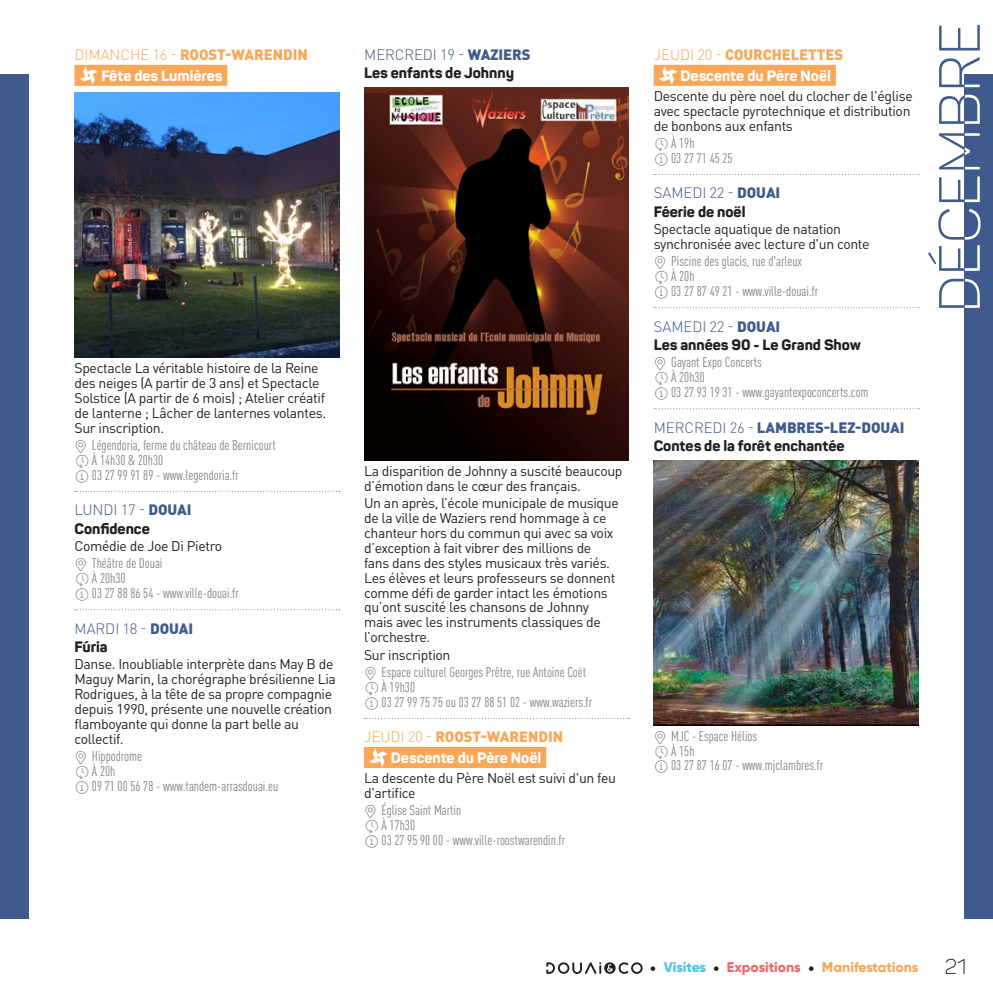
<style>
.page{position:relative;width:993px;height:993px;background:#fff}
.page>*{position:absolute;margin:0;border:0;box-sizing:border-box;transform-origin:0 0}
.t1{font:300 21px "Panton";color:#231f20}
.TITRE_OCT{font:800 14.88px "Panton";color:#231f20}
.DATE_DEC{font:300 14.88px "DIN Pro";letter-spacing:-.005em;color:#3f5b8c}
.DATE_DEC-2{font:900 14.88px "DIN Pro";letter-spacing:-.005em;color:#f9a758}
.TITRE_OCT-2{font:800 14.88px "Panton";color:#fff}
.DATE_DEC-3{font:900 14.88px "DIN Pro";letter-spacing:-.005em;color:#3f5b8c}
.TXT_COURANT{font:14px/14.9px "DIN Pro";letter-spacing:-.025em;color:#231f20}
.LIEU_ACTU_NOV{font:condensed 14px "DIN Pro";color:#808285}
.t2{font:800 14px "Gilroy";color:#f9a758}
.s1{font-weight:300}
.s2{font-weight:900}
.s3{font-family:"Panton Icons A";font-weight:700;font-stretch:normal}
.s4{font-family:"Panton Icons D";font-weight:700;font-stretch:normal}
.s5{font-size:15.22px;color:#231f20}
.s6{color:#4ec6dc}
.s7{color:#f16669}
</style>
<div class="page">
<div style="left:74px;top:65px;width:153px;height:21px;background:#f9a758"></div>
<svg style="left:75px;top:491px;width:265px;height:1px"></svg>
<svg style="left:75px;top:609px;width:265px;height:1px"></svg>
<svg style="left:79px;top:66px;width:19px;height:19px"></svg>
<img style="left:74px;top:93px;width:265px;height:264px">
<svg style="left:364px;top:717px;width:265px;height:1px"></svg>
<div style="left:364px;top:746px;width:182px;height:21px;background:#f9a758"></div>
<img style="left:364px;top:88px;width:264px;height:372px">
<svg style="left:369px;top:748px;width:19px;height:18px"></svg>
<div style="left:653px;top:65px;width:182px;height:21px;background:#f9a758"></div>
<svg style="left:654px;top:174px;width:264px;height:1px"></svg>
<svg style="left:654px;top:307px;width:264px;height:1px"></svg>
<svg style="left:654px;top:408px;width:264px;height:1px"></svg>
<svg style="left:659px;top:66px;width:18px;height:19px"></svg>
<img style="left:653px;top:460px;width:265px;height:265px">
<div style="left:964px;top:74px;width:28px;height:844px;background:#3f5b8c"></div>
<svg style="left:928px;top:25px;width:52px;height:283px"></svg>
<div style="left:0;top:74px;width:28px;height:844px;background:#3f5b8c"></div>
<svg style="left:546px;top:962px;width:96px;height:11px"></svg>
<p class="DATE_DEC-2" style="left:75px;top:42px;width:234px"><span class="s1">DIMANCHE 16 -</span> ROOST-WARENDIN</p>
<p class="TITRE_OCT-2" style="left:101px;top:66px;width:122px">Fête des Lumières</p>
<p class="DATE_DEC" style="left:364px;top:43px;width:168px">MERCREDI 19 - <span class="s2">WAZIERS</span></p>
<p class="TITRE_OCT" style="left:364px;top:64px;width:151px">Les enfants de Johnny</p>
<p class="TXT_COURANT" style="left:74px;top:359px;width:253px">Spectacle La véritable histoire de la Reine des neiges (A partir de 3 ans) et Spectacle Solstice (A partir de 6 mois) ; Atelier créatif de lanterne ; Lâcher de lanternes volantes.<br>Sur inscription.</p>
<p class="LIEU_ACTU_NOV" style="left:74px;top:435px;width:203px"><span class="s3">A</span> Légendoria, ferme du château de Bernicourt</p>
<p class="LIEU_ACTU_NOV" style="left:74px;top:449px;width:90px"><span class="s4">A</span> À 14h30 &amp; 20h30</p>
<p class="LIEU_ACTU_NOV" style="left:74px;top:464px;width:166px"><span class="s4">B</span> 03 27 99 91 89 - www.legendoria.fr</p>
<p class="DATE_DEC" style="left:75px;top:498px;width:118px">LUNDI 17 - <span class="s2">DOUAI</span></p>
<p class="TITRE_OCT" style="left:74px;top:519px;width:77px">Confidence</p>
<p class="TXT_COURANT" style="left:74px;top:537px;width:149px">Comédie de Joe Di Pietro</p>
<p class="LIEU_ACTU_NOV" style="left:74px;top:553px;width:89px"><span class="s3">A</span> Théâtre de Douai</p>
<p class="LIEU_ACTU_NOV" style="left:74px;top:568px;width:52px"><span class="s4">A</span> À 20h30</p>
<p class="LIEU_ACTU_NOV" style="left:74px;top:583px;width:166px"><span class="s4">B</span> 03 27 88 86 54 - www.ville-douai.fr</p>
<p class="DATE_DEC" style="left:75px;top:616px;width:120px">MARDI 18 - <span class="s2">DOUAI</span></p>
<p class="TITRE_OCT" style="left:74px;top:637px;width:35px">Fúria</p>
<p class="TXT_COURANT" style="left:74px;top:655px;width:263px">Danse. Inoubliable interprète dans May B de Maguy Marin, la chorégraphe brésilienne Lia Rodrigues, à la tête de sa propre compagnie depuis 1990, présente une nouvelle création flamboyante qui donne la part belle au collectif.</p>
<p class="LIEU_ACTU_NOV" style="left:74px;top:746px;width:69px"><span class="s3">A</span> Hippodrome</p>
<p class="LIEU_ACTU_NOV" style="left:74px;top:760px;width:42px"><span class="s4">A</span> À 20h</p>
<p class="LIEU_ACTU_NOV" style="left:74px;top:775px;width:205px"><span class="s4">B</span> 09 71 00 56 78 - www.tandem-arrasdouai.eu</p>
<p class="TXT_COURANT" style="left:364px;top:462px;width:260px">La disparition de Johnny a suscité beaucoup d’émotion dans le cœur des français.</p>
<p class="TXT_COURANT" style="left:364px;top:494px;width:256px">Un an après, l’école municipale de musique de la ville de Waziers rend hommage à ce chanteur hors du commun qui avec sa voix d’exception à fait vibrer des millions de fans dans des styles musicaux très variés.<br>Les élèves et leurs professeurs se donnent comme défi de garder intact les émotions qu’ont suscité les chansons de Johnny mais avec les instruments classiques de l’orchestre.</p>
<p class="TXT_COURANT" style="left:364px;top:645px;width:88px">Sur inscription</p>
<p class="LIEU_ACTU_NOV" style="left:364px;top:661px;width:223px"><span class="s3">A</span> Espace culturel Georges Prêtre, rue Antoine Coët</p>
<p class="LIEU_ACTU_NOV" style="left:364px;top:676px;width:52px"><span class="s4">A</span> À 19h30</p>
<p class="LIEU_ACTU_NOV" style="left:364px;top:691px;width:230px"><span class="s4">B</span> 03 27 99 75 75 ou 03 27 88 51 02 - www.waziers.fr</p>
<p class="DATE_DEC-2" style="left:364px;top:724px;width:200px"><span class="s1">JEUDI 20 -</span> ROOST-WARENDIN</p>
<p class="TITRE_OCT-2" style="left:391px;top:748px;width:152px">Descente du Père Noël</p>
<p class="TXT_COURANT" style="left:364px;top:768px;width:253px">La descente du Père Noël est suivi d'un feu d'artifice</p>
<p class="LIEU_ACTU_NOV" style="left:364px;top:799px;width:99px"><span class="s3">A</span> Église Saint Martin</p>
<p class="LIEU_ACTU_NOV" style="left:364px;top:814px;width:52px"><span class="s4">A</span> À 17h30</p>
<p class="LIEU_ACTU_NOV" style="left:364px;top:829px;width:203px"><span class="s4">B</span> 03 27 95 90 00 - www.ville-roostwarendin.fr</p>
<p class="DATE_DEC-2" style="left:653px;top:42px;width:191px"><span class="s1">JEUDI 20 -</span> COURCHELETTES</p>
<p class="TITRE_OCT-2" style="left:680px;top:66px;width:152px">Descente du Père Noël</p>
<p class="TXT_COURANT" style="left:653px;top:87px;width:260px">Descente du père noel du clocher de l'église avec spectacle pyrotechnique et distribution de bonbons aux enfants</p>
<p class="LIEU_ACTU_NOV" style="left:653px;top:133px;width:42px"><span class="s4">A</span> À 19h</p>
<p class="LIEU_ACTU_NOV" style="left:653px;top:148px;width:80px"><span class="s4">B</span> 03 27 71 45 25</p>
<p class="DATE_DEC" style="left:653px;top:181px;width:128px">SAMEDI 22 - <span class="s2">DOUAI</span></p>
<p class="TITRE_OCT" style="left:653px;top:202px;width:93px">Féerie de noël</p>
<p class="TXT_COURANT" style="left:653px;top:220px;width:217px">Spectacle aquatique de natation synchronisée avec lecture d'un conte</p>
<p class="LIEU_ACTU_NOV" style="left:653px;top:251px;width:150px"><span class="s3">A</span> Piscine des glacis, rue d'arleux</p>
<p class="LIEU_ACTU_NOV" style="left:653px;top:266px;width:42px"><span class="s4">A</span> À 20h</p>
<p class="LIEU_ACTU_NOV" style="left:653px;top:281px;width:166px"><span class="s4">B</span> 03 27 87 49 21 - www.ville-douai.fr</p>
<p class="DATE_DEC" style="left:653px;top:315px;width:128px">SAMEDI 22 - <span class="s2">DOUAI</span></p>
<p class="TITRE_OCT" style="left:653px;top:335px;width:209px">Les années 90 - Le Grand Show</p>
<p class="LIEU_ACTU_NOV" style="left:653px;top:352px;width:109px"><span class="s3">A</span> Gayant Expo Concerts</p>
<p class="LIEU_ACTU_NOV" style="left:653px;top:367px;width:52px"><span class="s4">A</span> À 20h30</p>
<p class="LIEU_ACTU_NOV" style="left:653px;top:382px;width:216px"><span class="s4">B</span> 03 27 93 19 31 - www.gayantexpoconcerts.com</p>
<p class="DATE_DEC-3" style="left:653px;top:414px;width:252px"><span class="s1">MERCREDI 26 -</span> LAMBRES-LEZ-DOUAI</p>
<p class="TITRE_OCT" style="left:653px;top:436px;width:192px">Contes de la forêt enchantée</p>
<p class="LIEU_ACTU_NOV" style="left:653px;top:725px;width:105px"><span class="s3">A</span> MJC - Espace Hélios</p>
<p class="LIEU_ACTU_NOV" style="left:653px;top:740px;width:42px"><span class="s4">A</span> À 15h</p>
<p class="LIEU_ACTU_NOV" style="left:653px;top:755px;width:171px"><span class="s4">B</span> 03 27 87 16 07 - www.mjclambres.fr</p>
<p class="t2" style="left:650px;top:958px;width:269px"><span class="s5">•</span> <span class="s6">Visites</span> <span class="s5">•</span> <span class="s7">Expositions</span> <span class="s5">•</span> Manifestations</p>
<p class="t1" style="left:944px;top:953px;width:23px">21</p>
</div>
